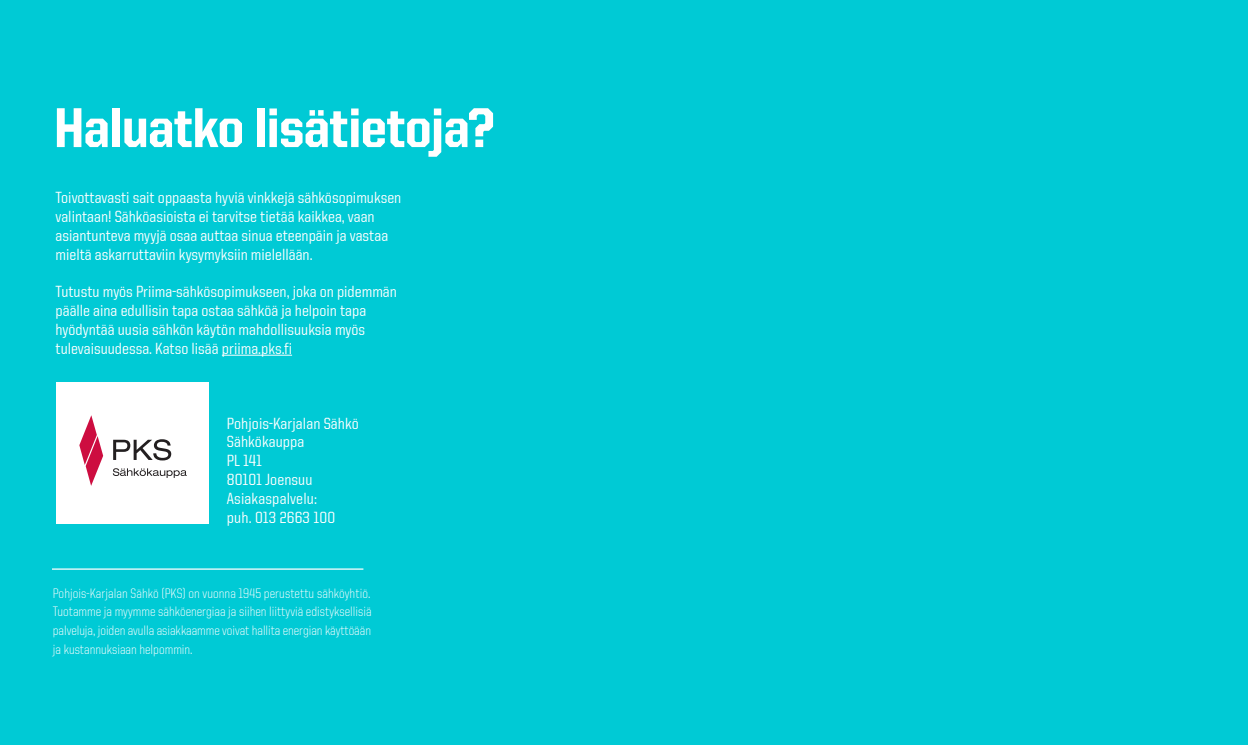
<style>
.page{position:relative;width:1248px;height:745px;background:#fff}
.page>*{position:absolute;margin:0;border:0;box-sizing:border-box;transform-origin:0 0}
.OTSIKKO{font:800 56.25px "United Sans Semi Cond";letter-spacing:-.01em;color:#fff}
.LEIPIS{font:500 16.25px/18.8px "United Sans Semi Cond";color:#fff}
.LEIPIS-2{font:300 13.75px/18.8px "United Sans Semi Cond";letter-spacing:-.005em;color:#fff;text-align:justify}
</style>
<div class="page">
<div style="left:0;top:0;width:1247px;height:744px;background:#00cad5"></div>
<hr style="left:222px;top:354px;width:70px;height:1px;background:#fff">
<div style="left:56px;top:382px;width:152px;height:141px;background:#fff"></div>
<svg style="left:113px;top:439px;width:58px;height:21px"></svg>
<svg style="left:79px;top:415px;width:24px;height:70px"></svg>
<svg style="left:113px;top:468px;width:74px;height:9px"></svg>
<hr style="left:52px;top:568px;width:311px;height:1px;background:#fff">
<p class="OTSIKKO" style="left:54px;top:98px;width:442px">Haluatko lisätietoja?</p>
<p class="LEIPIS" style="left:56px;top:188px;width:347px">Toivottavasti sait oppaasta hyviä vinkkejä sähkösopimuksen valintaan! Sähköasioista ei tarvitse tietää kaikkea, vaan asiantunteva myyjä osaa auttaa sinua eteenpäin ja vastaa mieltä askarruttaviin kysymyksiin mielellään.</p>
<p class="LEIPIS" style="left:56px;top:282px;width:343px">Tutustu myös Priima-sähkösopimukseen, joka on pidemmän päälle aina edullisin tapa ostaa sähköä ja helpoin tapa hyödyntää uusia sähkön käytön mahdollisuuksia myös tulevaisuudessa. Katso lisää priima.pks.fi</p>
<p class="LEIPIS" style="left:227px;top:413px;width:133px">Pohjois-Karjalan Sähkö<br>Sähkökauppa</p>
<p class="LEIPIS" style="left:227px;top:451px;width:37px">PL 141</p>
<p class="LEIPIS" style="left:227px;top:469px;width:87px">80101 Joensuu</p>
<p class="LEIPIS" style="left:227px;top:488px;width:92px">Asiakaspalvelu:</p>
<p class="LEIPIS" style="left:227px;top:507px;width:110px">puh. 013 2663 100</p>
<p class="LEIPIS-2" style="left:53px;top:583px;width:320px">Pohjois-Karjalan Sähkö (PKS) on vuonna 1945 perustettu sähköyhtiö.<br>Tuotamme ja myymme sähköenergiaa ja siihen liittyviä edistyksellisiä palveluja, joiden avulla asiakkaamme voivat hallita energian käyttöään ja kustannuksiaan helpommin.</p>
</div>
